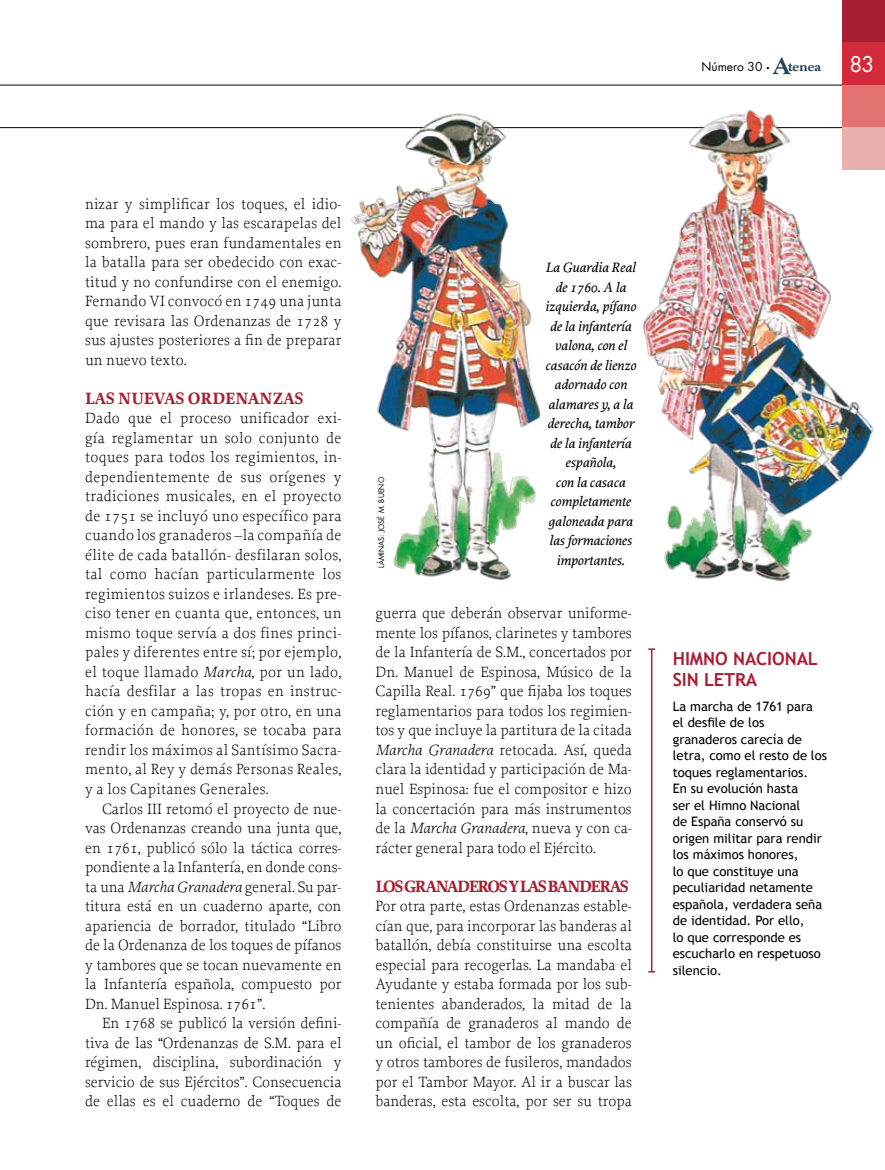
<style>
.page{position:relative;width:885px;height:1170px;background:#fff}
.page>*{position:absolute;margin:0;border:0;box-sizing:border-box;transform-origin:0 0}
.t1{font:700 18px "Trebuchet MS";color:#a71f35}
.t2{font:700 17.25px "Proforma";letter-spacing:-.085em;color:#a71f35}
.t3{font:700 17.25px "Proforma";letter-spacing:-.005em;color:#a71f35}
.t4{font:300 15.6px/19.5px "Proforma";color:#000;text-align:justify}
.t5{font:italic 500 14.25px/19.5px "Proforma";color:#000;text-align:center}
.t6{font:13.05px/16.5px "Trebuchet MS";color:#000}
.t7{font:12px "Futura Std";color:#000}
.t8{font:7.5px "Futura Std";color:#000}
.s1{font-family:"Goudy Std";font-weight:800;font-size:13.5px}
.s2{font-family:"Goudy Std";font-weight:800;font-size:24px;color:#214258}
.s3{font-family:"Goudy Std";font-weight:800;font-size:13.5px;color:#214258}
.s4{font-size:27px;color:#fff}
.s5{font-size:21px;color:#fff}
.s6{font-style:italic}
</style>
<div class="page">
<hr style="left:0;top:85px;width:842px;height:1px;background:#000">
<hr style="left:0;top:127px;width:842px;height:1px;background:#000">
<div style="left:842px;top:85px;width:42px;height:43px;background:#e47271"></div>
<div style="left:842px;top:0;width:42px;height:43px;background:#a71f35"></div>
<div style="left:842px;top:43px;width:42px;height:42px;background:#d32a3b"></div>
<div style="left:842px;top:128px;width:42px;height:42px;background:#e9b1ae"></div>
<img style="left:342px;top:113px;width:215px;height:468px">
<img style="left:619px;top:84px;width:262px;height:498px">
<hr style="left:651px;top:649px;width:1px;height:322px;background:#a71f35">
<svg style="left:648px;top:648px;width:7px;height:2px"></svg>
<p class="t7" style="left:701px;top:59px;width:179px">Número 30 <span class="s1">·</span> <span class="s2">A</span><span class="s3">tenea</span> <span class="s4">00</span><span class="s5">83</span></p>
<p class="t4" style="left:85px;top:194px;width:258px">nizar y simplificar los toques, el idio&shy;ma para el mando y las escarapelas del sombrero, pues eran fundamentales en la batalla para ser obedecido con exac&shy;titud y no confundirse con el enemigo.<br>Fernando VI convocó en 1749 una junta que revisara las Ordenanzas de 1728 y sus ajustes posteriores a fin de preparar un nuevo texto.</p>
<p class="t3" style="left:85px;top:387px;width:220px">LAS NUEVAS ORDENANZAS</p>
<p class="t4" style="left:85px;top:408px;width:258px">Dado que el proceso unificador exi&shy;gía reglamentar un solo conjunto de toques para todos los regimientos, in&shy;dependientemente de sus orígenes y tradiciones musicales, en el proyecto de 1751 se incluyó uno específico para cuando los granaderos –la compañía de élite de cada batallón- desfilaran solos, tal como hacían particularmente los regimientos suizos e irlandeses. Es pre&shy;ciso tener en cuanta que, entonces, un mismo toque servía a dos fines princi&shy;pales y diferentes entre sí; por ejemplo, el toque llamado <span class="s6">Marcha</span>, por un lado, hacía desfilar a las tropas en instruc&shy;ción y en campaña; y, por otro, en una formación de honores, se tocaba para rendir los máximos al Santísimo Sacra&shy;mento, al Rey y demás Personas Reales, y a los Capitanes Generales.</p>
<p class="t4" style="left:85px;top:798px;width:258px;text-indent:17px">Carlos III retomó el proyecto de nue&shy;vas Ordenanzas creando una junta que, en 1761, publicó sólo la táctica corres&shy;pondiente a la Infantería, en donde cons&shy;ta una <span class="s6">Marcha Granadera</span> general. Su par&shy;titura está en un cuaderno aparte, con apariencia de borrador, titulado “Libro de la Ordenanza de los toques de pífanos y tambores que se tocan nuevamente en la Infantería española, compuesto por Dn. Manuel Espinosa. 1761”.</p>
<p class="t4" style="left:85px;top:1013px;width:258px;text-indent:17px">En 1768 se publicó la versión defini&shy;tiva de las “Ordenanzas de S.M. para el régimen, disciplina, subordinación y servicio de sus Ejércitos”. Consecuencia de ellas es el cuaderno de “Toques de</p>
<p class="t8" style="left:376px;top:567px;width:92px;rotate:-90deg">LÁMINAS: JOSÉ M. BUENO</p>
<p class="t5" style="left:545px;top:257px;width:92px">La Guardia Real de 1760. A la izquierda, pífano de la infantería valona, con el casacón de lienzo adornado con alamares y, a la derecha, tambor de la infantería española,<br>con la casaca completamente galoneada para las formaciones importantes.</p>
<p class="t4" style="left:375px;top:603px;width:258px">guerra que deberán observar uniforme&shy;mente los pífanos, clarinetes y tambores de la Infantería de S.M., concertados por Dn. Manuel de Espinosa, Músico de la Capilla Real. 1769” que fijaba los toques reglamentarios para todos los regimien&shy;tos y que incluye la partitura de la citada <span class="s6">Marcha Granadera</span> retocada. Así, queda clara la identidad y participación de Ma&shy;nuel Espinosa: fue el compositor e hizo la concertación para más instrumentos de la <span class="s6">Marcha Granadera</span>, nueva y con ca&shy;rácter general para todo el Ejército.</p>
<p class="t2" style="left:375px;top:874px;width:255px">LOS GRANADEROS Y LAS BANDERAS</p>
<p class="t4" style="left:375px;top:896px;width:258px">Por otra parte, estas Ordenanzas estable&shy;cían que, para incorporar las banderas al batallón, debía constituirse una escolta especial para recogerlas. La mandaba el Ayudante y estaba formada por los sub&shy;tenientes abanderados, la mitad de la compañía de granaderos al mando de un oficial, el tambor de los granaderos y otros tambores de fusileros, mandados por el Tambor Mayor. Al ir a buscar las banderas, esta escolta, por ser su tropa</p>
<p class="t1" style="left:672px;top:647px;width:12px">HIMNO</p>
<p class="t1" style="left:733px;top:647px;width:12px">NACIONAL</p>
<p class="t1" style="left:672px;top:668px;width:10px">SIN</p>
<p class="t1" style="left:704px;top:668px;width:12px">LETRA</p>
<p class="t6" style="left:672px;top:698px;width:156px">La marcha de 1761 para el desfile de los granaderos carecía de letra, como el resto de los toques reglamentarios.<br>En su evolución hasta<br>ser el Himno Nacional<br>de España conservó su origen militar para rendir los máximos honores,<br>lo que constituye una peculiaridad netamente española, verdadera seña de identidad. Por ello,<br>lo que corresponde es escucharlo en respetuoso silencio.</p>
</div>
